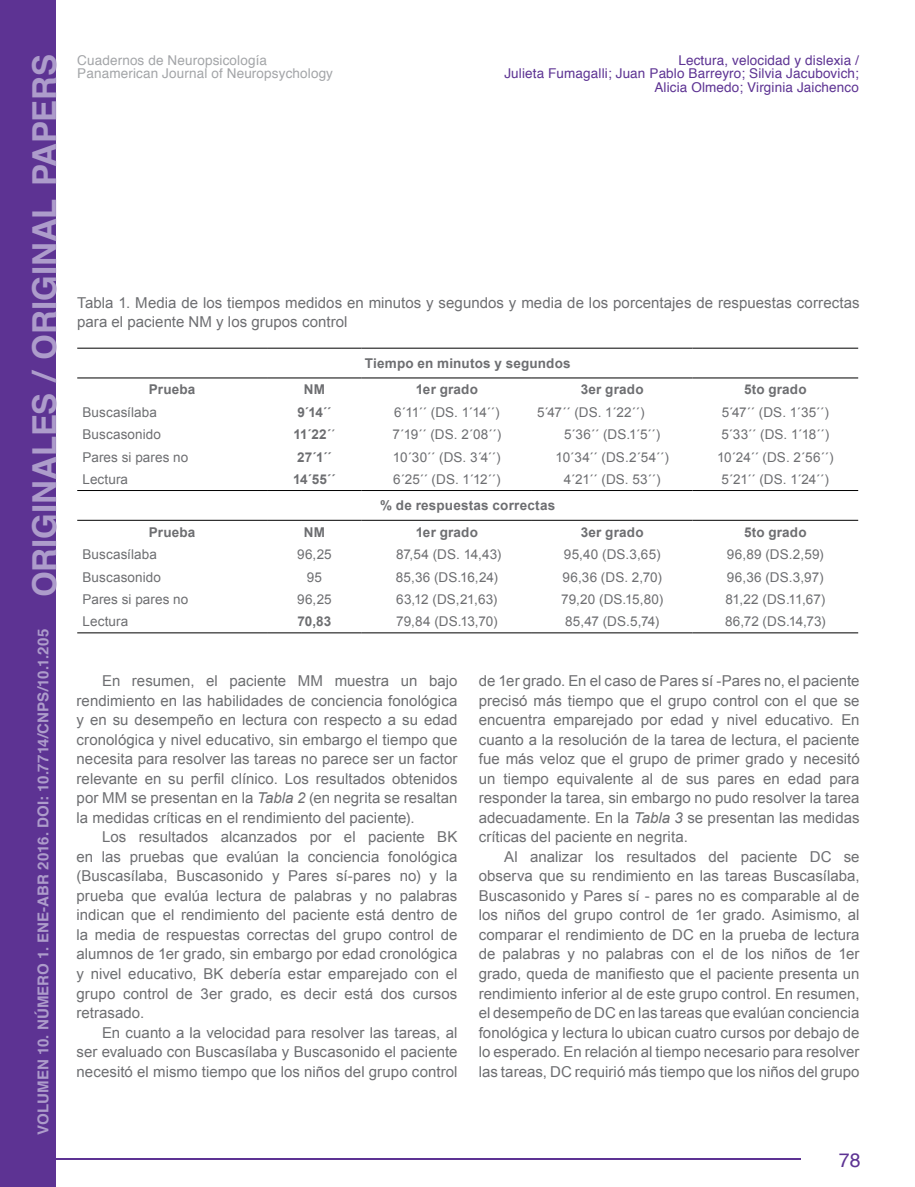
<style>
.page{position:relative;width:915px;height:1187px;background:#fff}
.page>*{position:absolute;margin:0;border:0;box-sizing:border-box;transform-origin:0 0}
.t1{font:19.5px "Helvetica";color:#5d3393}
.t2{font:15px/19.5px "Arial";letter-spacing:.005em;color:#6d6e71;text-align:justify}
.t3{font:700 15px "Helvetica";letter-spacing:.01em;color:#ad9ccb}
.t4{font:13.5px "Arial";letter-spacing:.005em;color:#6d6e71}
.t5{font:700 13.5px "Arial";letter-spacing:.015em;color:#6d6e71}
.t6{font:13.5px/13.5px "Helvetica";letter-spacing:.01em;color:#5d3393;text-align:right}
.t7{font:13.5px/13.5px "Helvetica";letter-spacing:.01em;color:#a3a5a8}
.s1{font-size:33px}
.s2{font-weight:400}
.s3{font-style:italic}
</style>
<div class="page">
<div style="left:0;top:0;width:55px;height:1186px;background:#5d3393"></div>
<hr style="left:0;top:1157px;width:800px;height:2px;background:#5d3393">
<hr style="left:77px;top:348px;width:190px;height:1px;background:#000">
<hr style="left:267px;top:348px;width:94px;height:1px;background:#000">
<hr style="left:361px;top:348px;width:170px;height:1px;background:#000">
<hr style="left:531px;top:348px;width:161px;height:1px;background:#000">
<hr style="left:692px;top:348px;width:165px;height:1px;background:#000">
<hr style="left:77px;top:377px;width:190px;height:1px;background:#000">
<hr style="left:267px;top:377px;width:94px;height:1px;background:#000">
<hr style="left:361px;top:377px;width:170px;height:1px;background:#000">
<hr style="left:531px;top:377px;width:161px;height:1px;background:#000">
<hr style="left:692px;top:377px;width:165px;height:1px;background:#000">
<hr style="left:77px;top:490px;width:190px;height:1px;background:#000">
<hr style="left:267px;top:490px;width:94px;height:1px;background:#000">
<hr style="left:361px;top:490px;width:170px;height:1px;background:#000">
<hr style="left:531px;top:490px;width:161px;height:1px;background:#000">
<hr style="left:692px;top:490px;width:165px;height:1px;background:#000">
<hr style="left:77px;top:520px;width:190px;height:1px;background:#000">
<hr style="left:267px;top:520px;width:94px;height:1px;background:#000">
<hr style="left:361px;top:520px;width:170px;height:1px;background:#000">
<hr style="left:531px;top:520px;width:161px;height:1px;background:#000">
<hr style="left:692px;top:520px;width:165px;height:1px;background:#000">
<hr style="left:77px;top:632px;width:190px;height:1px;background:#000">
<hr style="left:267px;top:632px;width:94px;height:1px;background:#000">
<hr style="left:361px;top:632px;width:170px;height:1px;background:#000">
<hr style="left:531px;top:632px;width:161px;height:1px;background:#000">
<hr style="left:692px;top:632px;width:165px;height:1px;background:#000">
<p class="t3" style="left:31px;top:1134px;width:1081px;rotate:-90deg">VOLUMEN 10. NÚMERO 1. ENE-ABR 2016. DOI: 10.7714/CNPS/10.1.205 <span class="s1">ORIGINALES / ORIGINAL PAPERS</span></p>
<p class="t7" style="left:77px;top:54px;width:257px">Cuadernos de Neuropsicología<br>Panamerican Journal of Neuropsychology</p>
<p class="t6" style="left:504px;top:54px;width:356px">Lectura, velocidad y dislexia /<br>Julieta Fumagalli; Juan Pablo Barreyro; Silvia Jacubovich;<br>Alicia Olmedo; Virginia Jaichenco</p>
<p class="t2" style="left:77px;top:293px;width:783px">Tabla 1. Media de los tiempos medidos en minutos y segundos y media de los porcentajes de respuestas correctas para el paciente NM y los grupos control</p>
<p class="t5" style="left:365px;top:354px;width:207px">Tiempo en minutos y segundos</p>
<p class="t5" style="left:149px;top:380px;width:48px">Prueba</p>
<p class="t5" style="left:304px;top:380px;width:23px">NM</p>
<p class="t5" style="left:415px;top:380px;width:64px">1er grado</p>
<p class="t5" style="left:580px;top:380px;width:64px">3er grado</p>
<p class="t5" style="left:743px;top:380px;width:64px">5to grado</p>
<p class="t4" style="left:82px;top:403px;width:76px">Buscasílaba</p>
<p class="t5" style="left:297px;top:403px;width:36px">9´14´´</p>
<p class="t4" style="left:394px;top:403px;width:107px">6´11´´ (DS. 1´14´´)</p>
<p class="t4" style="left:537px;top:403px;width:109px">5´47´´ (DS. 1´22´´)</p>
<p class="t4" style="left:721px;top:403px;width:109px">5´47´´ (DS. 1´35´´)</p>
<p class="t4" style="left:82px;top:425px;width:80px">Buscasonido</p>
<p class="t5" style="left:293px;top:425px;width:43px">11´22´<span class="s2">´</span></p>
<p class="t4" style="left:392px;top:425px;width:110px">7´19´´ (DS. 2´08´´)</p>
<p class="t4" style="left:564px;top:425px;width:98px">5´36´´ (DS.1´5´´)</p>
<p class="t4" style="left:721px;top:425px;width:109px">5´33´´ (DS. 1´18´´)</p>
<p class="t4" style="left:82px;top:448px;width:107px">Pares si pares no</p>
<p class="t5" style="left:297px;top:448px;width:36px">27´1´´</p>
<p class="t4" style="left:393px;top:448px;width:109px">10´30´´ (DS. 3´4´´)</p>
<p class="t4" style="left:555px;top:448px;width:115px">10´34´´ (DS.2´54´´)</p>
<p class="t4" style="left:716px;top:448px;width:118px">10´24´´ (DS. 2´56´´)</p>
<p class="t4" style="left:82px;top:470px;width:47px">Lectura</p>
<p class="t5" style="left:293px;top:470px;width:44px">14´55´´</p>
<p class="t4" style="left:393px;top:470px;width:109px">6´25´´ (DS. 1´12´´)</p>
<p class="t4" style="left:563px;top:470px;width:98px">4´21´´ (DS. 53´´)</p>
<p class="t4" style="left:721px;top:470px;width:109px">5´21´´ (DS. 1´24´´)</p>
<p class="t5" style="left:380px;top:496px;width:176px">% de respuestas correctas</p>
<p class="t5" style="left:149px;top:523px;width:48px">Prueba</p>
<p class="t5" style="left:304px;top:523px;width:23px">NM</p>
<p class="t5" style="left:415px;top:523px;width:64px">1er grado</p>
<p class="t5" style="left:580px;top:523px;width:64px">3er grado</p>
<p class="t5" style="left:743px;top:523px;width:64px">5to grado</p>
<p class="t4" style="left:82px;top:545px;width:76px">Buscasílaba</p>
<p class="t4" style="left:297px;top:545px;width:36px">96,25</p>
<p class="t4" style="left:396px;top:545px;width:107px">87,54 (DS. 14,43)</p>
<p class="t4" style="left:563px;top:545px;width:98px">95,40 (DS.3,65)</p>
<p class="t4" style="left:726px;top:545px;width:98px">96,89 (DS.2,59)</p>
<p class="t4" style="left:82px;top:568px;width:80px">Buscasonido</p>
<p class="t4" style="left:306px;top:568px;width:17px">95</p>
<p class="t4" style="left:395px;top:568px;width:104px">85,36 (DS.16,24)</p>
<p class="t4" style="left:562px;top:568px;width:101px">96,36 (DS. 2,70)</p>
<p class="t4" style="left:726px;top:568px;width:98px">96,36 (DS.3,97)</p>
<p class="t4" style="left:82px;top:590px;width:107px">Pares si pares no</p>
<p class="t4" style="left:297px;top:590px;width:36px">96,25</p>
<p class="t4" style="left:396px;top:590px;width:103px">63,12 (DS,21,63)</p>
<p class="t4" style="left:561px;top:590px;width:103px">79,20 (DS.15,80)</p>
<p class="t4" style="left:725px;top:590px;width:101px">81,22 (DS.11,67)</p>
<p class="t4" style="left:82px;top:612px;width:47px">Lectura</p>
<p class="t5" style="left:297px;top:612px;width:36px">70,83</p>
<p class="t4" style="left:396px;top:612px;width:103px">79,84 (DS.13,70)</p>
<p class="t4" style="left:565px;top:612px;width:95px">85,47 (DS.5,74)</p>
<p class="t4" style="left:724px;top:612px;width:102px">86,72 (DS.14,73)</p>
<p class="t2" style="left:478px;top:671px;width:382px">de 1er grado. En el caso de Pares sí -Pares no, el paciente precisó más tiempo que el grupo control con el que se encuentra emparejado por edad y nivel educativo. En cuanto a la resolución de la tarea de lectura, el paciente fue más veloz que el grupo de primer grado y necesitó un tiempo equivalente al de sus pares en edad para responder la tarea, sin embargo no pudo resolver la tarea adecuadamente. En la <span class="s3">Tabla 3</span> se presentan las medidas críticas del paciente en negrita.</p>
<p class="t2" style="left:478px;top:847px;width:382px;text-indent:26px">Al analizar los resultados del paciente DC se observa que su rendimiento en las tareas Buscasílaba, Buscasonido y Pares sí - pares no es comparable al de los niños del grupo control de 1er grado. Asimismo, al comparar el rendimiento de DC en la prueba de lectura de palabras y no palabras con el de los niños de 1er grado, queda de manifiesto que el paciente presenta un rendimiento inferior al de este grupo control. En resumen, el desempeño de DC en las tareas que evalúan conciencia fonológica y lectura lo ubican cuatro cursos por debajo de lo esperado. En relación al tiempo necesario para resolver las tareas, DC requirió más tiempo que los niños del grupo</p>
<p class="t2" style="left:77px;top:671px;width:382px;text-indent:26px">En resumen, el paciente MM muestra un bajo rendimiento en las habilidades de conciencia fonológica y en su desempeño en lectura con respecto a su edad cronológica y nivel educativo, sin embargo el tiempo que necesita para resolver las tareas no parece ser un factor relevante en su perfil clínico. Los resultados obtenidos por MM se presentan en la <span class="s3">Tabla 2</span> (en negrita se resaltan la medidas críticas en el rendimiento del paciente).</p>
<p class="t2" style="left:77px;top:827px;width:382px;text-indent:26px">Los resultados alcanzados por el paciente BK en las pruebas que evalúan la conciencia fonológica (Buscasílaba, Buscasonido y Pares sí-pares no) y la prueba que evalúa lectura de palabras y no palabras indican que el rendimiento del paciente está dentro de la media de respuestas correctas del grupo control de alumnos de 1er grado, sin embargo por edad cronológica y nivel educativo, BK debería estar emparejado con el grupo control de 3er grado, es decir está dos cursos retrasado.</p>
<p class="t2" style="left:77px;top:1022px;width:382px;text-indent:26px">En cuanto a la velocidad para resolver las tareas, al ser evaluado con Buscasílaba y Buscasonido el paciente necesitó el mismo tiempo que los niños del grupo control</p>
<h1 class="t1" style="left:838px;top:1144px;width:23px">78</h1>
</div>
